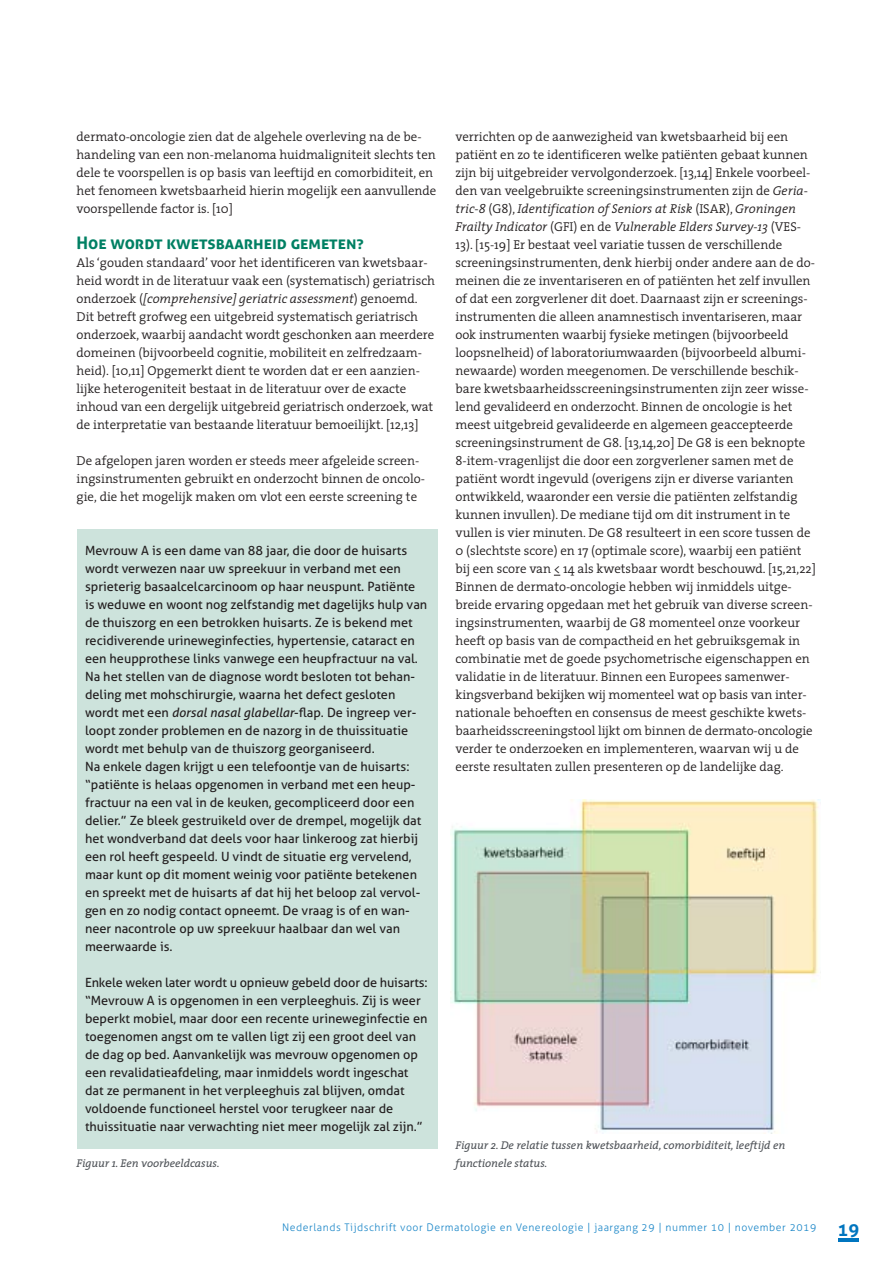
<style>
.page{position:relative;width:893px;height:1263px;background:#fff}
.page>*{position:absolute;margin:0;border:0;box-sizing:border-box;transform-origin:0 0}
.t1{font:700 17.25px "Aller";color:#008063}
.t2{font:300 12.9px/18px "The Serif";color:#231f20}
.t3{font:12.75px/18px "Aller";color:#231f20}
.t4{font:italic 11.25px/18px "The Serif";color:#4d5156}
.t5{font:300 10.5px "Aller";letter-spacing:.05em;color:#1c87c8}
.s1{font-style:italic}
.s2{font-weight:700;font-size:18px;color:#0075bf}
</style>
<div class="page">
<div style="left:77px;top:529px;width:360px;height:620px;background:#cde3dc"></div>
<hr style="left:838px;top:1238px;width:21px;height:3px;background:#0075bf">
<img style="left:450px;top:800px;width:370px;height:334px">
<p class="t2" style="left:77px;top:129px;width:361px">dermato-oncologie zien dat de algehele overleving na de be&shy;handeling van een non-melanoma huidmaligniteit slechts ten dele te voorspellen is op basis van leeftijd en comorbiditeit, en het fenomeen kwetsbaarheid hierin mogelijk een aanvullende voorspellende factor is. [10]</p>
<h1 class="t1" style="left:77px;top:236px;width:289px">Hoe wordt kwetsbaarheid gemeten?</h1>
<p class="t2" style="left:77px;top:255px;width:360px">Als ‘gouden standaard’ voor het identificeren van kwetsbaar&shy;heid wordt in de literatuur vaak een (systematisch) geriatrisch onderzoek (<span class="s1">[comprehensive] geriatric assessment</span>) genoemd.<br>Dit betreft grofweg een uitgebreid systematisch geriatrisch onderzoek, waarbij aandacht wordt geschonken aan meerdere domeinen (bijvoorbeeld cognitie, mobiliteit en zelfredzaam&shy;heid). [10,11] Opgemerkt dient te worden dat er een aanzien&shy;lijke heterogeniteit bestaat in de literatuur over de exacte inhoud van een dergelijk uitgebreid geriatrisch onderzoek, wat de interpretatie van bestaande literatuur bemoeilijkt. [12,13]</p>
<p class="t2" style="left:77px;top:453px;width:350px">De afgelopen jaren worden er steeds meer afgeleide screen&shy;ingsinstrumenten gebruikt en onderzocht binnen de oncolo&shy;gie, die het mogelijk maken om vlot een eerste screening te</p>
<p class="t3" style="left:85px;top:543px;width:344px">Mevrouw A is een dame van 88 jaar, die door de huisarts wordt verwezen naar uw spreekuur in verband met een sprieterig basaalcelcarcinoom op haar neuspunt. Patiënte is weduwe en woont nog zelfstandig met dagelijks hulp van de thuiszorg en een betrokken huisarts. Ze is bekend met recidiverende urineweginfecties, hypertensie, cataract en een heupprothese links vanwege een heupfractuur na val.<br>Na het stellen van de diagnose wordt besloten tot behan&shy;deling met mohschirurgie, waarna het defect gesloten wordt met een <span class="s1">dorsal nasal glabellar</span>-flap. De ingreep ver&shy;loopt zonder problemen en de nazorg in de thuissituatie wordt met behulp van de thuiszorg georganiseerd.<br>Na enkele dagen krijgt u een telefoontje van de huisarts: “patiënte is helaas opgenomen in verband met een heup&shy;fractuur na een val in de keuken, gecompliceerd door een delier.” Ze bleek gestruikeld over de drempel, mogelijk dat het wondverband dat deels voor haar linkeroog zat hierbij een rol heeft gespeeld. U vindt de situatie erg vervelend, maar kunt op dit moment weinig voor patiënte betekenen en spreekt met de huisarts af dat hij het beloop zal vervol&shy;gen en zo nodig contact opneemt. De vraag is of en wan&shy;neer nacontrole op uw spreekuur haalbaar dan wel van meerwaarde is.</p>
<p class="t3" style="left:85px;top:975px;width:344px">Enkele weken later wordt u opnieuw gebeld door de huisarts: “Mevrouw A is opgenomen in een verpleeghuis. Zij is weer beperkt mobiel, maar door een recente urineweginfectie en toegenomen angst om te vallen ligt zij een groot deel van de dag op bed. Aanvankelijk was mevrouw opgenomen op een revalidatieafdeling, maar inmiddels wordt ingeschat dat ze permanent in het verpleeghuis zal blijven, omdat voldoende functioneel herstel voor terugkeer naar de thuissituatie naar verwachting niet meer mogelijk zal zijn.”</p>
<p class="t4" style="left:77px;top:1155px;width:145px">Figuur 1. Een voorbeeldcasus.</p>
<p class="t2" style="left:455px;top:129px;width:362px">verrichten op de aanwezigheid van kwetsbaarheid bij een patiënt en zo te identificeren welke patiënten gebaat kunnen zijn bij uitgebreider vervolgonderzoek. [13,14] Enkele voorbeel&shy;den van veelgebruikte screeningsinstrumenten zijn de <span class="s1">Geria&shy;tric-8</span> (G8), <span class="s1">Identification of Seniors at Risk</span> (ISAR), <span class="s1">Groningen Frailty Indicator</span> (GFI) en de <span class="s1">Vulnerable Elders Survey-13</span> (VES-13). [15-19] Er bestaat veel variatie tussen de verschillende screeningsinstrumenten, denk hierbij onder andere aan de do&shy;meinen die ze inventariseren en of patiënten het zelf invullen of dat een zorgverlener dit doet. Daarnaast zijn er screenings&shy;instrumenten die alleen anamnestisch inventariseren, maar ook instrumenten waarbij fysieke metingen (bijvoorbeeld loopsnelheid) of laboratoriumwaarden (bijvoorbeeld albumi&shy;newaarde) worden meegenomen. De verschillende beschik&shy;bare kwetsbaarheidsscreeningsinstrumenten zijn zeer wisse&shy;lend gevalideerd en onderzocht. Binnen de oncologie is het meest uitgebreid gevalideerde en algemeen geaccepteerde screeningsinstrument de G8. [13,14,20] De G8 is een beknopte 8-item-vragenlijst die door een zorgverlener samen met de patiënt wordt ingevuld (overigens zijn er diverse varianten ontwikkeld, waaronder een versie die patiënten zelfstandig kunnen invullen). De mediane tijd om dit instrument in te vullen is vier minuten. De G8 resulteert in een score tussen de 0 (slechtste score) en 17 (optimale score), waarbij een patiënt bij een score van &lt; 14 als kwetsbaar wordt beschouwd. [15,21,22] Binnen de dermato-oncologie hebben wij inmiddels uitge&shy;breide ervaring opgedaan met het gebruik van diverse screen&shy;ingsinstrumenten, waarbij de G8 momenteel onze voorkeur heeft op basis van de compactheid en het gebruiksgemak in combinatie met de goede psychometrische eigenschappen en validatie in de literatuur. Binnen een Europees samenwer&shy;kingsverband bekijken wij momenteel wat op basis van inter&shy;nationale behoeften en consensus de meest geschikte kwets&shy;baarheidsscreeningstool lijkt om binnen de dermato-oncologie verder te onderzoeken en implementeren, waarvan wij u de eerste resultaten zullen presenteren op de landelijke dag.</p>
<p class="t4" style="left:455px;top:1137px;width:331px">Figuur 2. De relatie tussen kwetsbaarheid, comorbiditeit, leeftijd en functionele status.</p>
<p class="t5" style="left:282px;top:1223px;width:578px">Nederlands Tijdschrift voor Dermatologie en Venereologie | jaargang 29 | nummer 10 | november 2019 <span class="s2">19</span></p>
</div>
